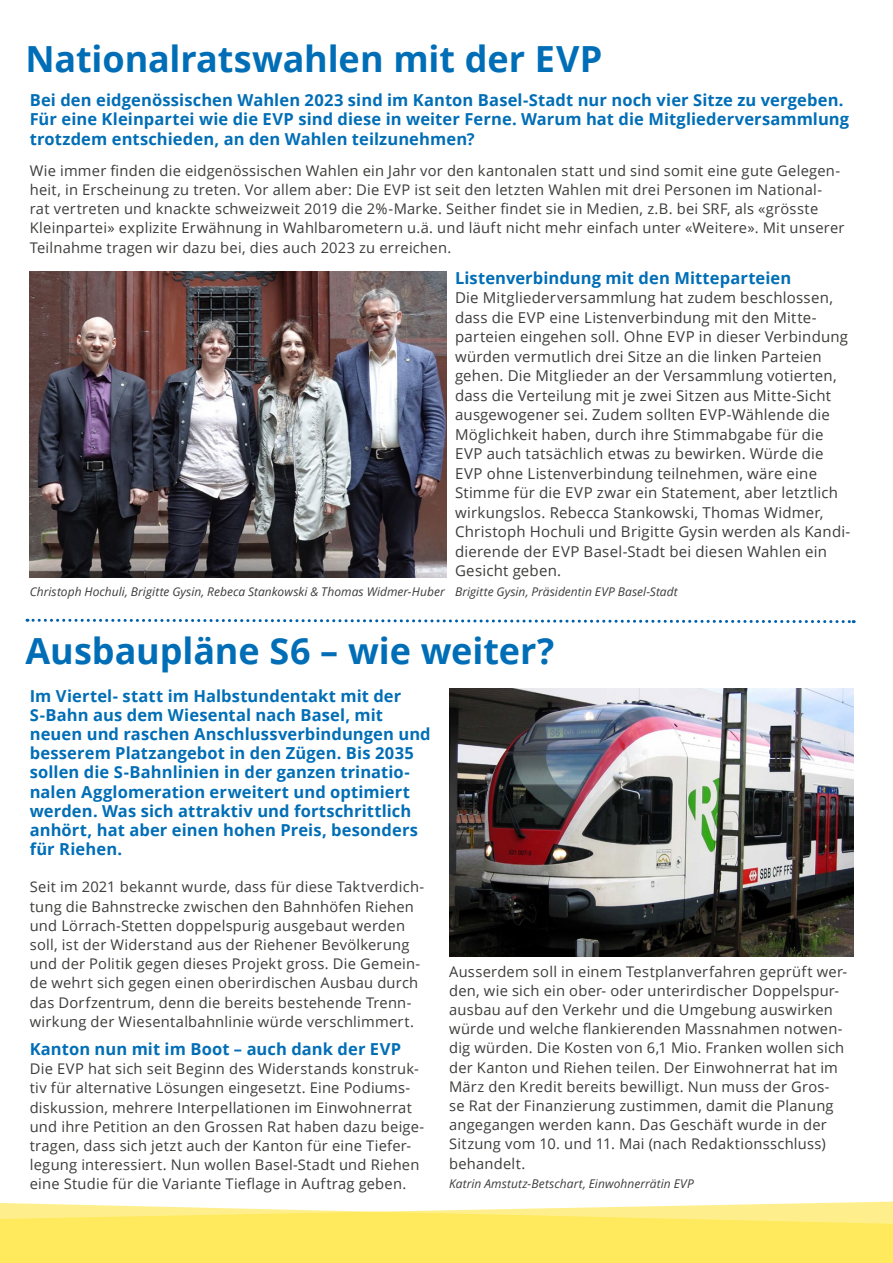
<style>
.page{position:relative;width:893px;height:1263px;background:#fff}
.page>*{position:absolute;margin:0;border:0;box-sizing:border-box;transform-origin:0 0}
.t1{font:700 36px "Open Sans";letter-spacing:-.005em;color:#006eb6}
.t2{font:700 16.5px/19.2px "Open Sans";letter-spacing:.005em;color:#006eb6}
.t3{font:15px/19.5px "Open Sans";letter-spacing:.015em;color:#3c3c3b}
.t4{font:14.7px/19.2px "Open Sans";letter-spacing:.015em;color:#3c3c3b}
.t5{font:italic 12px "Open Sans";letter-spacing:.005em;color:#3c3c3b}
</style>
<div class="page">
<svg style="left:0;top:1201px;width:893px;height:62px;fill:#ffe95d"></svg>
<svg style="left:27px;top:618px;width:827px;height:6px"></svg>
<img style="left:30px;top:271px;width:416px;height:307px">
<img style="left:449px;top:689px;width:404px;height:268px">
<h1 class="t1" style="left:26px;top:34px;width:579px">Nationalratswahlen mit der EVP</h1>
<p class="t2" style="left:30px;top:90px;width:821px">Bei den eidgenössischen Wahlen 2023 sind im Kanton Basel-Stadt nur noch vier Sitze zu vergeben.<br>Für eine Kleinpartei wie die EVP sind diese in weiter Ferne. Warum hat die Mitgliederversammlung trotzdem entschieden, an den Wahlen teilzunehmen?</p>
<p class="t4" style="left:30px;top:160px;width:816px">Wie immer finden die eidgenössischen Wahlen ein Jahr vor den kantonalen statt und sind somit eine gute Gelegen&shy;heit, in Erscheinung zu treten. Vor allem aber: Die EVP ist seit den letzten Wahlen mit drei Personen im National&shy;rat vertreten und knackte schweizweit 2019 die 2%-Marke. Seither findet sie in Medien, z.B. bei SRF, als «grösste Kleinpartei» explizite Erwähnung in Wahlbarometern u.ä. und läuft nicht mehr einfach unter «Weitere». Mit unserer Teilnahme tragen wir dazu bei, dies auch 2023 zu erreichen.</p>
<p class="t2" style="left:455px;top:268px;width:338px">Listenverbindung mit den Mitteparteien</p>
<p class="t3" style="left:455px;top:288px;width:397px">Die Mitgliederversammlung hat zudem beschlossen, dass die EVP eine Listenverbindung mit den Mitte&shy;parteien eingehen soll. Ohne EVP in dieser Verbindung würden vermutlich drei Sitze an die linken Parteien gehen. Die Mitglieder an der Versammlung votierten, dass die Verteilung mit je zwei Sitzen aus Mitte-Sicht ausgewogener sei. Zudem sollten EVP-Wählende die Möglichkeit haben, durch ihre Stimmabgabe für die EVP auch tatsächlich etwas zu bewirken. Würde die EVP ohne Listenverbindung teilnehmen, wäre eine Stimme für die EVP zwar ein Statement, aber letztlich wirkungslos. Rebecca Stankowski, Thomas Widmer, Christoph Hochuli und Brigitte Gysin werden als Kandi&shy;dierende der EVP Basel-Stadt bei diesen Wahlen ein Gesicht geben.</p>
<p class="t5" style="left:455px;top:583px;width:224px">Brigitte Gysin, Präsidentin EVP Basel-Stadt</p>
<p class="t5" style="left:30px;top:583px;width:416px">Christoph Hochuli, Brigitte Gysin, Rebeca Stankowski &amp; Thomas Widmer-Huber</p>
<h1 class="t1" style="left:26px;top:626px;width:530px">Ausbaupläne S6 – wie weiter?</h1>
<p class="t2" style="left:30px;top:685px;width:402px">Im Viertel- statt im Halbstundentakt mit der S-Bahn aus dem Wiesental nach Basel, mit neuen und raschen Anschlussverbindungen und besserem Platzangebot in den Zügen. Bis 2035 sollen die S-Bahnlinien in der ganzen trinatio&shy;nalen Agglomeration erweitert und optimiert werden. Was sich attraktiv und fortschrittlich anhört, hat aber einen hohen Preis, besonders für Riehen.</p>
<p class="t4" style="left:30px;top:877px;width:396px">Seit im 2021 bekannt wurde, dass für diese Taktverdich&shy;tung die Bahnstrecke zwischen den Bahnhöfen Riehen und Lörrach-Stetten doppelspurig ausgebaut werden soll, ist der Widerstand aus der Riehener Bevölkerung und der Politik gegen dieses Projekt gross. Die Gemein&shy;de wehrt sich gegen einen oberirdischen Ausbau durch das Dorfzentrum, denn die bereits bestehende Trenn&shy;wirkung der Wiesentalbahnlinie würde verschlimmert.</p>
<p class="t2" style="left:30px;top:1039px;width:373px">Kanton nun mit im Boot – auch dank der EVP</p>
<p class="t4" style="left:30px;top:1059px;width:396px">Die EVP hat sich seit Beginn des Widerstands konstruk&shy;tiv für alternative Lösungen eingesetzt. Eine Podiums&shy;diskussion, mehrere Interpellationen im Einwohnerrat und ihre Petition an den Grossen Rat haben dazu beige&shy;tragen, dass sich jetzt auch der Kanton für eine Tiefer&shy;legung interessiert. Nun wollen Basel-Stadt und Riehen eine Studie für die Variante Tieflage in Auftrag geben.</p>
<p class="t4" style="left:449px;top:961px;width:399px">Ausserdem soll in einem Testplanverfahren geprüft wer&shy;den, wie sich ein ober- oder unterirdischer Doppelspur&shy;ausbau auf den Verkehr und die Umgebung auswirken würde und welche flankierenden Massnahmen notwen&shy;dig würden. Die Kosten von 6,1 Mio. Franken wollen sich der Kanton und Riehen teilen. Der Einwohnerrat hat im März den Kredit bereits bewilligt. Nun muss der Gros&shy;se Rat der Finanzierung zustimmen, damit die Planung angegangen werden kann. Das Geschäft wurde in der Sitzung vom 10. und 11. Mai (nach Redaktionsschluss) behandelt.</p>
<p class="t5" style="left:449px;top:1175px;width:246px">Katrin Amstutz-Betschart, Einwohnerrätin EVP</p>
</div>
